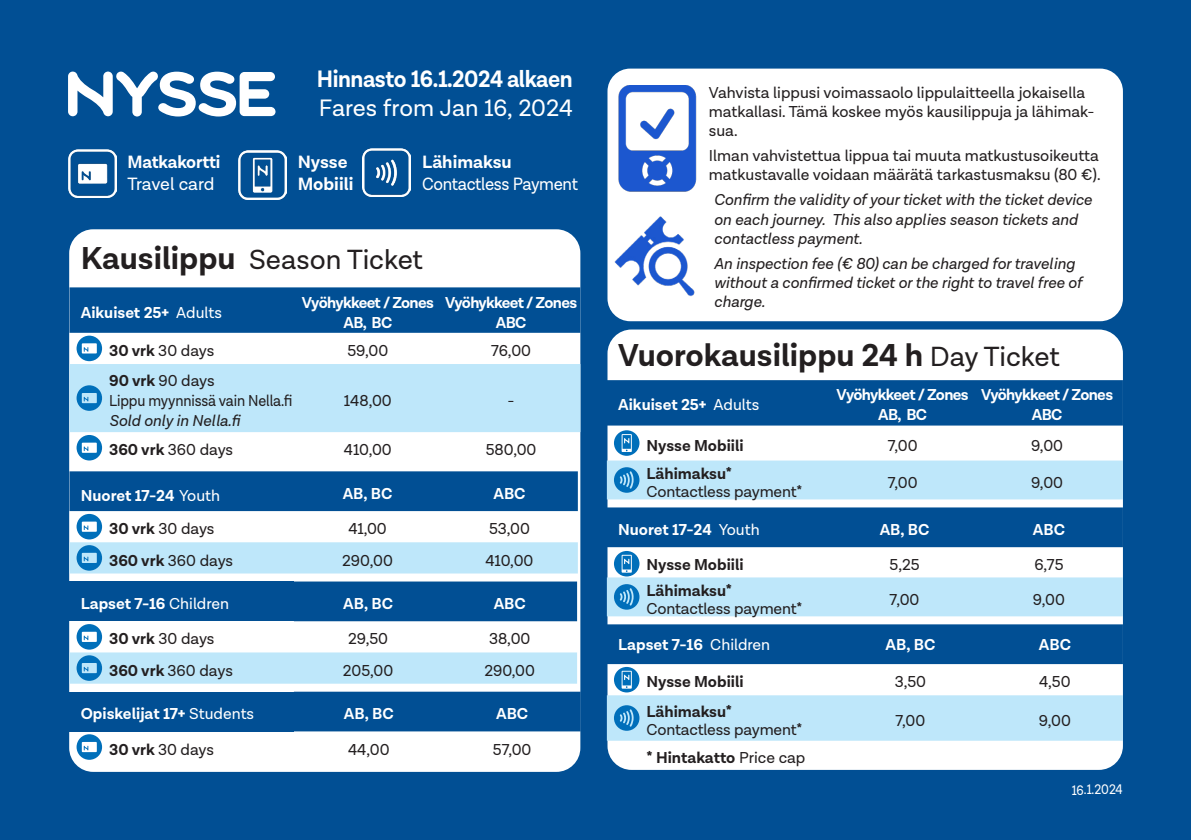
<style>
.page{position:relative;width:1191px;height:840px;background:#fff}
.page>*{position:absolute;margin:0;border:0;box-sizing:border-box;transform-origin:0 0}
.t1{font:700 32px "Lota Grotesque";color:#231f20}
.t2{font:28px "Lota Grotesque";color:#231f20}
.t3{font:700 24px "Lota Grotesque";letter-spacing:-.02em;color:#fff;scale:.93 1}
.t4{font:24px "Lota Grotesque";color:#fff}
.t5{font:700 18px/21.6px "Lota Grotesque";letter-spacing:-.005em;color:#fff}
.t6{font:18px "Lota Grotesque";letter-spacing:-.02em;color:#fff;scale:.94 1}
.t7{font:18px "Lota Grotesque";letter-spacing:-.02em;color:#fff}
.t8{font:16px/19.2px "Lota Grotesque";color:#231f20}
.t9{font:italic 16px/19.2px "Lota Grotesque";color:#231f20}
.t10{font:700 16px "Lota Grotesque";letter-spacing:-.01em;color:#fff}
.t11{font:700 16px "Lota Grotesque";color:#231f20}
.t12{font:700 16px "Lota Grotesque";letter-spacing:-.04em;color:#fff}
.t13{font:16px/20px "Lota Grotesque";color:#231f20;scale:.91 1}
.t14{font:14px "Lota Grotesque";letter-spacing:-.01em;color:#fff;scale:.9 1}
.s1{font-weight:700;font-size:32px}
.s2{font-weight:400}
.s3{font-weight:700}
.s4{font-style:italic}
.s5{font-weight:400;font-size:28px}
</style>
<div class="page">
<div style="left:0;top:0;width:1191px;height:839px;background:#014f94"></div>
<div style="left:607px;top:69px;width:516px;height:252px;background:#fff;border-radius:23px"></div>
<div style="left:69px;top:229px;width:511px;height:542px;background:#fff;border-radius:24px"></div>
<svg style="left:69px;top:287px;width:511px;height:173px"></svg>
<svg style="left:69px;top:471px;width:509px;height:102px"></svg>
<svg style="left:69px;top:581px;width:508px;height:102px"></svg>
<div style="left:69px;top:691px;width:225px;height:40px;background:#014f94"></div>
<div style="left:294px;top:691px;width:286px;height:40px;background:#014f94"></div>
<svg style="left:77px;top:734px;width:25px;height:25px"></svg>
<div style="left:607px;top:329px;width:516px;height:440px;background:#fff;border-radius:24px"></div>
<svg style="left:68px;top:71px;width:208px;height:45px"></svg>
<svg style="left:607px;top:380px;width:516px;height:119px"></svg>
<svg style="left:607px;top:507px;width:516px;height:109px"></svg>
<svg style="left:607px;top:624px;width:516px;height:116px"></svg>
<img style="left:607px;top:85px;width:90px;height:110px">
<img style="left:68px;top:149px;width:48px;height:48px">
<img style="left:238px;top:151px;width:48px;height:48px">
<img style="left:363px;top:148px;width:48px;height:49px">
<img style="left:607px;top:195px;width:88px;height:122px">
<p class="t5" style="left:128px;top:152px;width:94px">Matkakortti</p>
<p class="t7" style="left:128px;top:173px;width:88px">Travel card</p>
<p class="t3" style="left:317px;top:65px;width:277px">Hinnasto 16.1.2024 alkaen</p>
<p class="t4" style="left:319px;top:95px;width:256px">Fares from Jan 16, 2024</p>
<p class="t5" style="left:298px;top:152px;width:57px">Nysse<br>Mobiili</p>
<p class="t5" style="left:422px;top:152px;width:91px">Lähimaksu</p>
<p class="t6" style="left:422px;top:173px;width:167px">Contactless Payment</p>
<p class="t2" style="left:81px;top:244px;width:344px"><span class="s1">Kausilippu</span> Season Ticket</p>
<p class="t10" style="left:81px;top:303px;width:143px">Aikuiset 25+ <span class="s2">Adults</span></p>
<p class="t12" style="left:302px;top:293px;width:134px">Vyöhykkeet / Zones</p>
<p class="t10" style="left:343px;top:313px;width:50px">AB, BC</p>
<p class="t12" style="left:445px;top:293px;width:134px">Vyöhykkeet / Zones</p>
<p class="t10" style="left:496px;top:313px;width:32px">ABC</p>
<p class="t8" style="left:109px;top:341px;width:107px"><span class="s3">30 vrk</span> 30 days</p>
<p class="t8" style="left:347px;top:341px;width:42px">59,00</p>
<p class="t8" style="left:491px;top:341px;width:42px">76,00</p>
<p class="t8" style="left:109px;top:371px;width:107px"><span class="s3">90 vrk</span> 90 days</p>
<p class="t13" style="left:109px;top:390px;width:203px">Lippu myynnissä vain Nella.fi<br><span class="s4">Sold only in Nella.fi</span></p>
<p class="t8" style="left:344px;top:391px;width:49px">148,00</p>
<p class="t8" style="left:507px;top:391px;width:9px">-</p>
<p class="t8" style="left:109px;top:440px;width:125px"><span class="s3">360 vrk</span> 360 days</p>
<p class="t8" style="left:344px;top:440px;width:49px">410,00</p>
<p class="t8" style="left:486px;top:440px;width:52px">580,00</p>
<p class="t10" style="left:81px;top:486px;width:141px">Nuoret 17-24 <span class="s2">Youth</span></p>
<p class="t10" style="left:343px;top:484px;width:51px">AB, BC</p>
<p class="t10" style="left:493px;top:484px;width:34px">ABC</p>
<p class="t8" style="left:109px;top:519px;width:107px"><span class="s3">30 vrk</span> 30 days</p>
<p class="t8" style="left:348px;top:519px;width:40px">41,00</p>
<p class="t8" style="left:489px;top:519px;width:42px">53,00</p>
<p class="t8" style="left:109px;top:550px;width:125px"><span class="s3">360 vrk</span> 360 days</p>
<p class="t8" style="left:342px;top:550px;width:52px">290,00</p>
<p class="t8" style="left:485px;top:550px;width:49px">410,00</p>
<p class="t10" style="left:81px;top:594px;width:150px">Lapset 7-16 <span class="s2">Children</span></p>
<p class="t10" style="left:343px;top:594px;width:51px">AB, BC</p>
<p class="t10" style="left:494px;top:594px;width:34px">ABC</p>
<p class="t8" style="left:109px;top:629px;width:107px"><span class="s3">30 vrk</span> 30 days</p>
<p class="t8" style="left:348px;top:629px;width:41px">29,50</p>
<p class="t8" style="left:489px;top:629px;width:43px">38,00</p>
<p class="t8" style="left:109px;top:660px;width:125px"><span class="s3">360 vrk</span> 360 days</p>
<p class="t8" style="left:343px;top:660px;width:52px">205,00</p>
<p class="t8" style="left:484px;top:660px;width:52px">290,00</p>
<p class="t10" style="left:81px;top:704px;width:175px">Opiskelijat 17+ <span class="s2">Students</span></p>
<p class="t10" style="left:344px;top:704px;width:51px">AB, BC</p>
<p class="t10" style="left:496px;top:704px;width:34px">ABC</p>
<p class="t8" style="left:109px;top:739px;width:106px"><span class="s3">30 vrk</span> 30 days</p>
<p class="t8" style="left:348px;top:739px;width:43px">44,00</p>
<p class="t8" style="left:493px;top:739px;width:40px">57,00</p>
<p class="t8" style="left:709px;top:83px;width:387px">Vahvista lippusi voimassaolo lippulaitteella jokaisella matkallasi. Tämä koskee myös kausilippuja ja lähimak&shy;sua.</p>
<p class="t8" style="left:709px;top:147px;width:393px">Ilman vahvistettua lippua tai muuta matkustusoikeutta matkustavalle voidaan määrätä tarkastusmaksu (80 €).</p>
<p class="t9" style="left:714px;top:191px;width:379px">Confirm the validity of your ticket with the ticket device on each journey. This also applies season tickets and contactless payment.</p>
<p class="t9" style="left:714px;top:254px;width:370px">An inspection fee (€ 80) can be charged for traveling without a confirmed ticket or the right to travel free of charge.</p>
<p class="t1" style="left:618px;top:337px;width:443px">Vuorokausilippu 24 h <span class="s5">Day Ticket</span></p>
<p class="t10" style="left:618px;top:395px;width:143px">Aikuiset 25+ <span class="s2">Adults</span></p>
<p class="t12" style="left:836px;top:385px;width:134px">Vyöhykkeet / Zones</p>
<p class="t10" style="left:878px;top:405px;width:50px">AB, BC</p>
<p class="t12" style="left:981px;top:385px;width:134px">Vyöhykkeet / Zones</p>
<p class="t10" style="left:1031px;top:405px;width:32px">ABC</p>
<p class="t11" style="left:646px;top:436px;width:99px">Nysse Mobiili</p>
<p class="t8" style="left:887px;top:436px;width:31px">7,00</p>
<p class="t8" style="left:1031px;top:436px;width:34px">9,00</p>
<p class="t11" style="left:646px;top:463px;width:87px">Lähimaksu*</p>
<p class="t8" style="left:646px;top:482px;width:157px">Contactless payment*</p>
<p class="t8" style="left:887px;top:473px;width:31px">7,00</p>
<p class="t8" style="left:1031px;top:473px;width:34px">9,00</p>
<p class="t10" style="left:618px;top:520px;width:143px">Nuoret 17-24 <span class="s2">Youth</span></p>
<p class="t10" style="left:879px;top:520px;width:51px">AB, BC</p>
<p class="t10" style="left:1033px;top:520px;width:34px">ABC</p>
<p class="t11" style="left:646px;top:555px;width:99px">Nysse Mobiili</p>
<p class="t8" style="left:889px;top:555px;width:31px">5,25</p>
<p class="t8" style="left:1034px;top:555px;width:31px">6,75</p>
<p class="t11" style="left:646px;top:580px;width:87px">Lähimaksu*</p>
<p class="t8" style="left:646px;top:598px;width:157px">Contactless payment*</p>
<p class="t8" style="left:889px;top:589px;width:31px">7,00</p>
<p class="t8" style="left:1033px;top:589px;width:34px">9,00</p>
<p class="t10" style="left:618px;top:635px;width:154px">Lapset 7-16 <span class="s2">Children</span></p>
<p class="t10" style="left:885px;top:635px;width:51px">AB, BC</p>
<p class="t10" style="left:1038px;top:635px;width:34px">ABC</p>
<p class="t11" style="left:646px;top:672px;width:99px">Nysse Mobiili</p>
<p class="t8" style="left:894px;top:672px;width:33px">3,50</p>
<p class="t8" style="left:1039px;top:672px;width:33px">4,50</p>
<p class="t11" style="left:646px;top:701px;width:87px">Lähimaksu*</p>
<p class="t8" style="left:646px;top:719px;width:157px">Contactless payment*</p>
<p class="t8" style="left:895px;top:710px;width:31px">7,00</p>
<p class="t8" style="left:1038px;top:710px;width:34px">9,00</p>
<p class="t11" style="left:646px;top:748px;width:160px">* Hintakatto <span class="s2">Price cap</span></p>
<p class="t14" style="left:1071px;top:781px;width:58px">16.1.2024</p>
</div>
